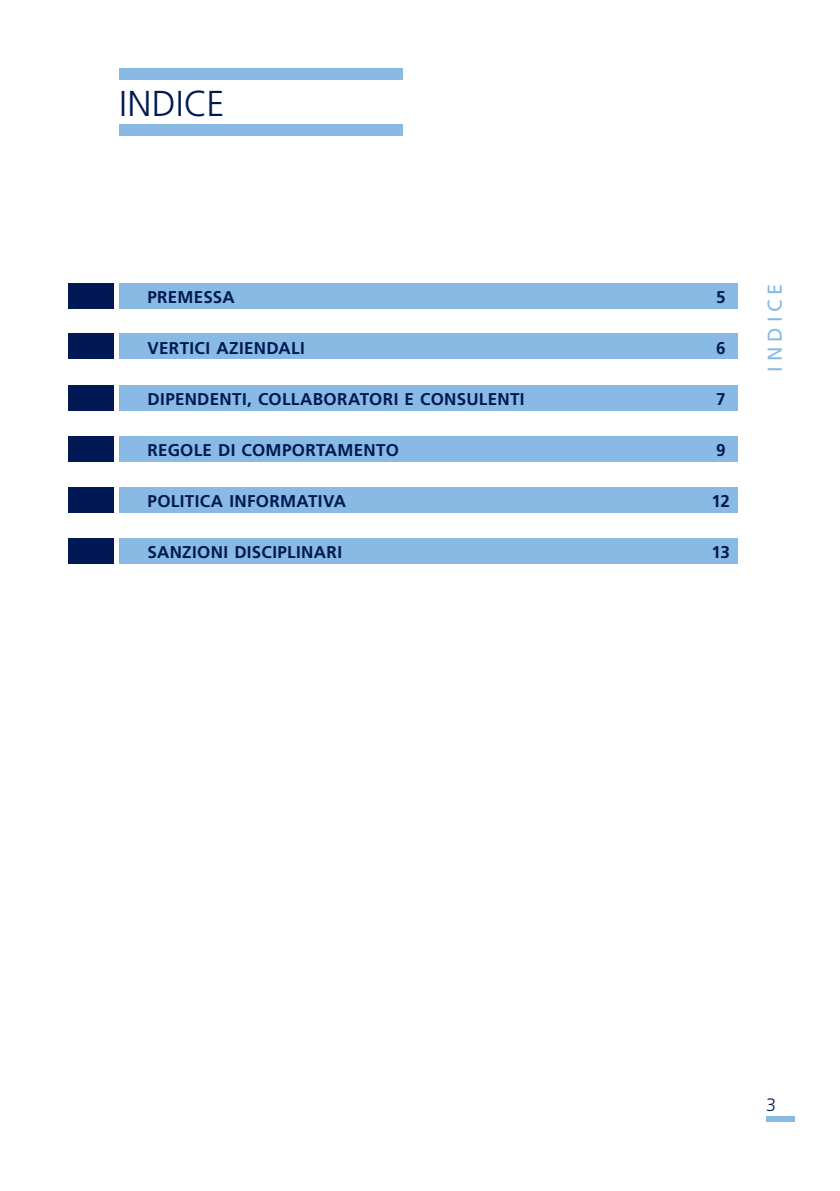
<style>
.page{position:relative;width:840px;height:1191px;background:#fff}
.page>*{position:absolute;margin:0;border:0;box-sizing:border-box;transform-origin:0 0}
.t1{font:300 36px "Frutiger";color:#001954}
.t2{font:20px "Frutiger";letter-spacing:.25em;color:#89bae4}
.t3{font:300 18px "Frutiger";color:#001954}
.Testo{font:700 17px "Frutiger";letter-spacing:.02em;color:#001954}
</style>
<div class="page">
<div style="left:765px;top:1116px;width:29px;height:5px;background:#89bae4"></div>
<div style="left:119px;top:538px;width:618px;height:26px;background:#89bae4"></div>
<div style="left:68px;top:538px;width:45px;height:26px;background:#001954"></div>
<div style="left:119px;top:436px;width:618px;height:25px;background:#89bae4"></div>
<div style="left:68px;top:436px;width:45px;height:25px;background:#001954"></div>
<div style="left:119px;top:385px;width:618px;height:25px;background:#89bae4"></div>
<div style="left:68px;top:385px;width:45px;height:25px;background:#001954"></div>
<div style="left:119px;top:333px;width:618px;height:26px;background:#89bae4"></div>
<div style="left:68px;top:333px;width:45px;height:26px;background:#001954"></div>
<div style="left:119px;top:283px;width:618px;height:26px;background:#89bae4"></div>
<div style="left:68px;top:283px;width:45px;height:26px;background:#001954"></div>
<div style="left:119px;top:68px;width:284px;height:11px;background:#89bae4"></div>
<div style="left:119px;top:125px;width:284px;height:11px;background:#89bae4"></div>
<div style="left:119px;top:487px;width:618px;height:26px;background:#89bae4"></div>
<div style="left:68px;top:487px;width:45px;height:26px;background:#001954"></div>
<p class="t1" style="left:119px;top:83px;width:107px">INDICE</p>
<p class="Testo" style="left:147px;top:287px;width:89px">PREMESSA</p>
<p class="Testo" style="left:715px;top:287px;width:11px">5</p>
<p class="Testo" style="left:147px;top:338px;width:159px">VERTICI AZIENDALI</p>
<p class="Testo" style="left:715px;top:338px;width:11px">6</p>
<p class="Testo" style="left:147px;top:389px;width:378px">DIPENDENTI, COLLABORATORI E CONSULENTI</p>
<p class="Testo" style="left:715px;top:389px;width:11px">7</p>
<p class="Testo" style="left:147px;top:440px;width:253px">REGOLE DI COMPORTAMENTO</p>
<p class="Testo" style="left:715px;top:440px;width:11px">9</p>
<p class="Testo" style="left:147px;top:491px;width:200px">POLITICA INFORMATIVA</p>
<p class="Testo" style="left:711px;top:491px;width:20px">12</p>
<p class="Testo" style="left:147px;top:542px;width:196px">SANZIONI DISCIPLINARI</p>
<p class="Testo" style="left:711px;top:542px;width:20px">13</p>
<p class="t2" style="left:762px;top:372px;width:90px;rotate:-90deg">INDICE</p>
<p class="t3" style="left:765px;top:1094px;width:12px">3</p>
</div>
